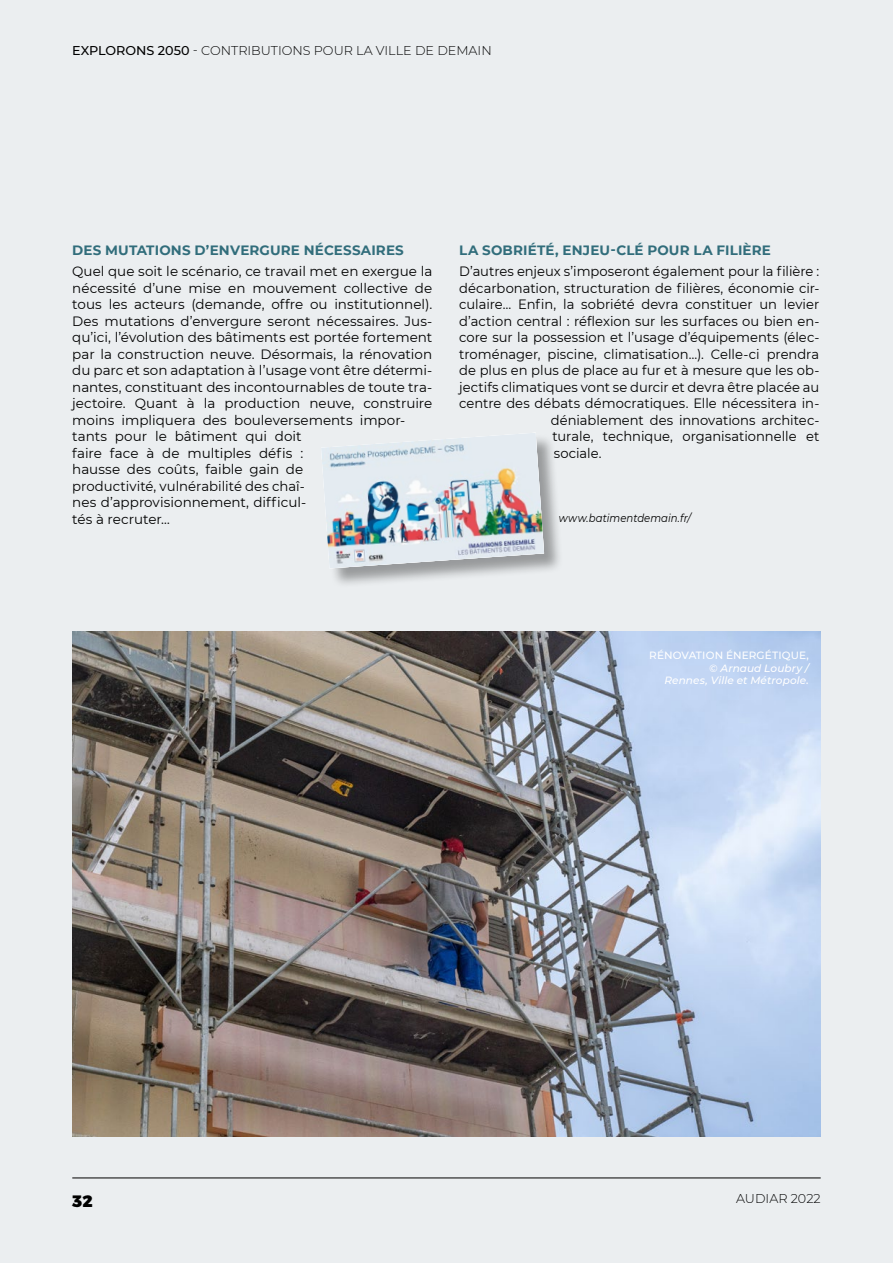
<style>
.page{position:relative;width:893px;height:1263px;background:#ebeef0}
.page>*{position:absolute;margin:0;border:0;box-sizing:border-box;transform-origin:0 0}
.t1{font:900 16.5px "Montserrat Alternates";color:#000}
.Synthese_-_Texte_cou{font:13.5px/16.5px "Montserrat";color:#000}
.Synthese_-_Titre_2{font:700 13.5px "Montserrat";letter-spacing:.01em;color:#316d7b}
.t2{font:300 12.75px "Montserrat";color:#000}
.Source{font:italic 11.25px "Montserrat";letter-spacing:.005em;color:#000;scale:.9 1}
.Crédit_photo{font:italic 500 10.5px "Montserrat";letter-spacing:.01em;color:#fff}
.Légende_photo{font:500 10.5px "Montserrat";letter-spacing:.01em;color:#fff}
.s1{font-weight:500}
</style>
<div class="page">
<hr style="left:72px;top:1178px;width:749px;height:1px;background:#000">
<div style="left:322px;top:434px;width:241px;height:154px;background:#000;opacity:.35"></div>
<img style="left:322px;top:434px;width:222px;height:134px">
<img style="left:72px;top:631px;width:749px;height:505px">
<p class="t2" style="left:72px;top:42px;width:421px"><span class="s1">EXPLORONS 2050</span> - CONTRIBUTIONS POUR LA VILLE DE DEMAIN</p>
<p class="Synthese_-_Titre_2" style="left:72px;top:241px;width:333px">DES MUTATIONS D’ENVERGURE NÉCESSAIRES</p>
<p class="Synthese_-_Texte_cou" style="left:72px;top:263px;width:362px">Quel que soit le scénario, ce travail met en exergue la nécessité d’une mise en mouvement collective de tous les acteurs (demande, offre ou institutionnel).<br>Des mutations d’envergure seront nécessaires. Jus&shy;qu’ici, l’évolution des bâtiments est portée fortement par la construction neuve. Désormais, la rénovation du parc et son adaptation à l’usage vont être détermi&shy;nantes, constituant des incontournables de toute tra&shy;jectoire. Quant à la production neuve, construire moins impliquera des bouleversements impor&shy;tants pour le bâtiment qui doit<br>faire face à de multiples défis :<br>hausse des coûts, faible gain de<br>productivité, vulnérabilité des chaî-<br>nes d’approvisionnement, difficul-<br>tés à recruter…</p>
<p class="Synthese_-_Titre_2" style="left:459px;top:241px;width:313px">LA SOBRIÉTÉ, ENJEU-CLÉ POUR LA FILIÈRE</p>
<p class="Synthese_-_Texte_cou" style="left:459px;top:263px;width:362px">D’autres enjeux s’imposeront également pour la filière :</p>
<p class="Synthese_-_Texte_cou" style="left:459px;top:279px;width:362px">décarbonation, structuration de filières, économie cir-</p>
<p class="Synthese_-_Texte_cou" style="left:459px;top:296px;width:362px">culaire… Enfin, la sobriété devra constituer un levier</p>
<p class="Synthese_-_Texte_cou" style="left:459px;top:312px;width:362px">d’action central : réflexion sur les surfaces ou bien en-</p>
<p class="Synthese_-_Texte_cou" style="left:459px;top:329px;width:362px">core sur la possession et l’usage d’équipements (élec-</p>
<p class="Synthese_-_Texte_cou" style="left:459px;top:345px;width:362px">troménager, piscine, climatisation…). Celle-ci prendra</p>
<p class="Synthese_-_Texte_cou" style="left:459px;top:362px;width:362px">de plus en plus de place au fur et à mesure que les ob-</p>
<p class="Synthese_-_Texte_cou" style="left:459px;top:378px;width:362px">jectifs climatiques vont se durcir et devra être placée au</p>
<p class="Synthese_-_Texte_cou" style="left:459px;top:395px;width:362px">centre des débats démocratiques. Elle nécessitera in-</p>
<p class="Synthese_-_Texte_cou" style="left:551px;top:411px;width:270px">déniablement des innovations architec-</p>
<p class="Synthese_-_Texte_cou" style="left:552px;top:428px;width:268px">turale, technique, organisationnelle et</p>
<p class="Synthese_-_Texte_cou" style="left:554px;top:444px;width:49px">sociale.</p>
<p class="Source" style="left:559px;top:511px;width:148px">www.batimentdemain.fr/</p>
<p class="Légende_photo" style="left:649px;top:648px;width:161px">RÉNOVATION ÉNERGÉTIQUE,</p>
<p class="Crédit_photo" style="left:709px;top:661px;width:101px">© Arnaud Loubry /</p>
<p class="Crédit_photo" style="left:664px;top:673px;width:146px">Rennes, Ville et Métropole.</p>
<p class="t1" style="left:72px;top:1187px;width:22px">32</p>
<p class="t2" style="left:736px;top:1190px;width:86px">AUDIAR 2022</p>
</div>
